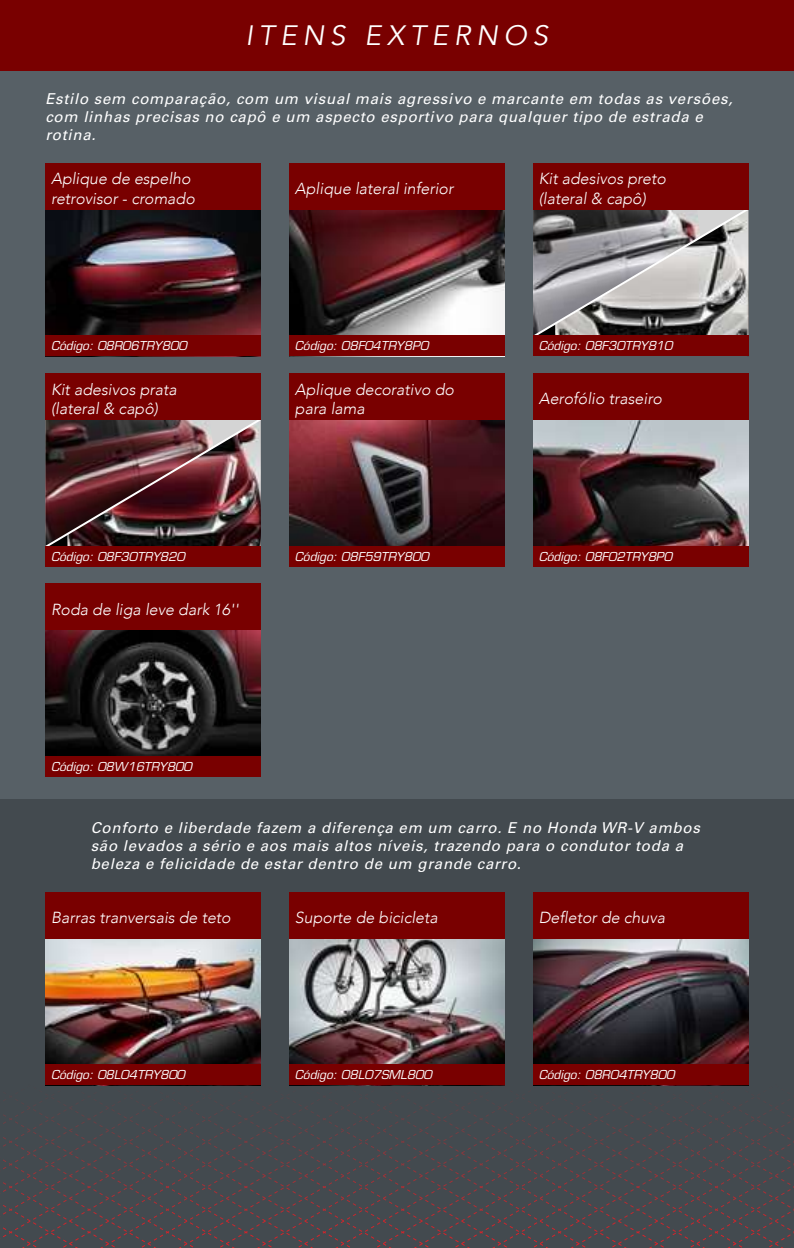
<style>
.page{position:relative;width:794px;height:1248px;background:#fff}
.page>*{position:absolute;margin:0;border:0;box-sizing:border-box;transform-origin:0 0}
.t1{font:italic 28px "Avenir";letter-spacing:.2em;color:#fff}
.t2{font:italic 300 16px/19.2px "Avenir";color:#fff}
.t3{font:italic 15px/18px "Univers LT Std";letter-spacing:.05em;color:#fff}
.t4{font:italic 12px "Eurostile LT Std";color:#fff}
</style>
<div class="page">
<div style="left:0;top:70px;width:794px;height:733px;background:#576066"></div>
<div style="left:0;top:799px;width:794px;height:448px;background:#434a4f"></div>
<img style="left:45px;top:209px;width:216px;height:127px">
<div style="left:45px;top:163px;width:216px;height:46px;background:#790000"></div>
<div style="left:45px;top:336px;width:216px;height:20px;background:#790000"></div>
<img style="left:289px;top:209px;width:216px;height:127px">
<div style="left:289px;top:163px;width:216px;height:46px;background:#790000"></div>
<div style="left:289px;top:336px;width:216px;height:20px;background:#790000"></div>
<img style="left:289px;top:419px;width:216px;height:127px">
<div style="left:289px;top:373px;width:216px;height:46px;background:#790000"></div>
<div style="left:289px;top:546px;width:216px;height:20px;background:#790000"></div>
<img style="left:533px;top:419px;width:215px;height:127px">
<div style="left:533px;top:373px;width:215px;height:46px;background:#790000"></div>
<div style="left:533px;top:546px;width:215px;height:20px;background:#790000"></div>
<img style="left:45px;top:630px;width:216px;height:126px">
<div style="left:45px;top:583px;width:216px;height:47px;background:#790000"></div>
<div style="left:45px;top:756px;width:216px;height:20px;background:#790000"></div>
<svg style="left:0;top:1230px;width:794px;height:17px"></svg>
<svg style="left:0;top:1208px;width:794px;height:22px"></svg>
<svg style="left:0;top:1185px;width:794px;height:23px"></svg>
<svg style="left:3px;top:1162px;width:791px;height:23px"></svg>
<svg style="left:3px;top:1140px;width:791px;height:22px"></svg>
<svg style="left:3px;top:1117px;width:791px;height:23px"></svg>
<svg style="left:3px;top:1096px;width:788px;height:21px"></svg>
<svg style="left:45px;top:1002px;width:704px;height:84px"></svg>
<img style="left:45px;top:938px;width:216px;height:126px">
<div style="left:45px;top:891px;width:216px;height:47px;background:#790000"></div>
<div style="left:45px;top:1064px;width:216px;height:20px;background:#790000"></div>
<img style="left:289px;top:938px;width:216px;height:126px">
<div style="left:289px;top:891px;width:216px;height:47px;background:#790000"></div>
<div style="left:289px;top:1064px;width:216px;height:20px;background:#790000"></div>
<img style="left:533px;top:938px;width:215px;height:126px">
<div style="left:533px;top:891px;width:215px;height:47px;background:#790000"></div>
<div style="left:533px;top:1064px;width:215px;height:20px;background:#790000"></div>
<div style="left:0;top:0;width:794px;height:70px;background:#790000"></div>
<svg style="left:533px;top:206px;width:216px;height:150px;background:#939091"></svg>
<div style="left:533px;top:163px;width:215px;height:46px;background:#790000"></div>
<div style="left:533px;top:336px;width:215px;height:20px;background:#790000"></div>
<img style="left:45px;top:419px;width:216px;height:127px">
<div style="left:45px;top:373px;width:216px;height:46px;background:#790000"></div>
<div style="left:45px;top:546px;width:216px;height:20px;background:#790000"></div>
<h1 class="t1" style="left:246px;top:19px;width:304px">ITENS EXTERNOS</h1>
<p class="t3" style="left:45px;top:90px;width:688px">Estilo sem comparação, com um visual mais agressivo e marcante em todas as versões, com linhas precisas no capô e um aspecto esportivo para qualquer tipo de estrada e rotina.</p>
<p class="t2" style="left:51px;top:169px;width:145px">Aplique de espelho retrovisor - cromado</p>
<p class="t4" style="left:51px;top:339px;width:137px">Código: 08R06TRY800</p>
<p class="t2" style="left:51px;top:380px;width:127px">Kit adesivos prata (lateral &amp; capô)</p>
<p class="t4" style="left:51px;top:549px;width:135px">Código: 08F30TRY820</p>
<p class="t2" style="left:51px;top:599px;width:189px">Roda de liga leve dark 16''</p>
<p class="t2" style="left:295px;top:179px;width:160px">Aplique lateral inferior</p>
<p class="t4" style="left:295px;top:339px;width:135px">Código: 08F04TRY8P0</p>
<p class="t2" style="left:295px;top:380px;width:161px">Aplique decorativo do para lama</p>
<p class="t4" style="left:295px;top:549px;width:135px">Código: 08F59TRY800</p>
<p class="t4" style="left:51px;top:759px;width:142px">Código: 08W16TRY800</p>
<p class="t2" style="left:539px;top:169px;width:129px">Kit adesivos preto (lateral &amp; capô)</p>
<p class="t4" style="left:539px;top:339px;width:135px">Código: 08F30TRY810</p>
<p class="t2" style="left:539px;top:389px;width:125px">Aerofólio traseiro</p>
<p class="t4" style="left:539px;top:549px;width:135px">Código: 08F02TRY8P0</p>
<p class="t3" style="left:91px;top:818px;width:611px">Conforto e liberdade fazem a diferença em um carro. E no Honda WR-V ambos são levados a sério e aos mais altos níveis, trazendo para o condutor toda a beleza e felicidade de estar dentro de um grande carro.</p>
<p class="t2" style="left:51px;top:907px;width:181px">Barras tranversais de teto</p>
<p class="t4" style="left:51px;top:1067px;width:135px">Código: 08L04TRY800</p>
<p class="t2" style="left:295px;top:907px;width:144px">Suporte de bicicleta</p>
<p class="t4" style="left:295px;top:1067px;width:138px">Código: 08L07SML800</p>
<p class="t2" style="left:539px;top:907px;width:128px">Defletor de chuva</p>
<p class="t4" style="left:539px;top:1067px;width:137px">Código: 08R04TRY800</p>
</div>
